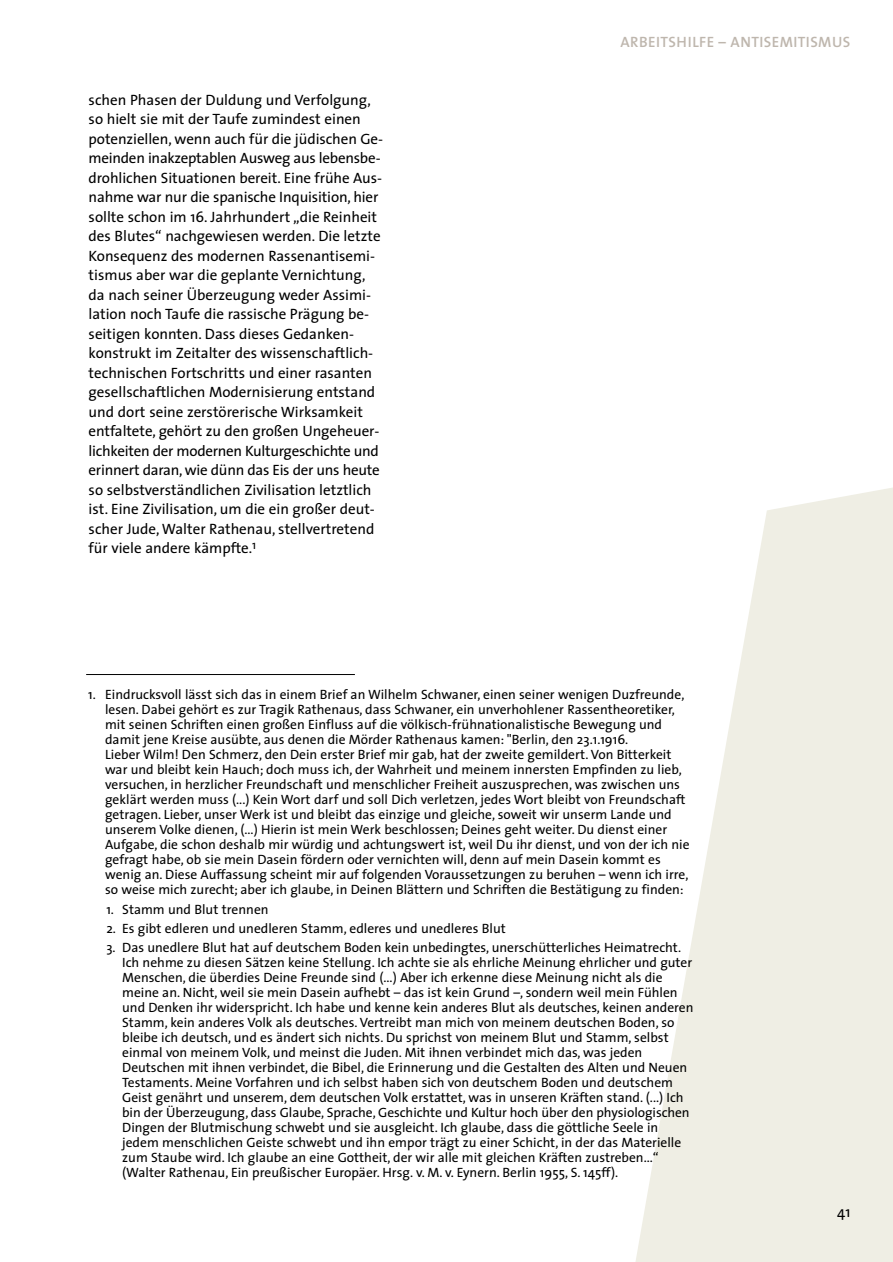
<style>
.page{position:relative;width:893px;height:1262px;background:#fff}
.page>*{position:absolute;margin:0;border:0;box-sizing:border-box;transform-origin:0 0}
.t1{font:15px/19.5px "The Sans";color:#000}
.t2{font:600 15px "The Sans";letter-spacing:.03em;color:#beb6ad}
.t3{font:13.5px/15px "The Sans";color:#000}
</style>
<div class="page">
<svg style="left:636px;top:488px;width:256px;height:773px;fill:#efeee4"></svg>
<hr style="left:86px;top:674px;width:269px;height:1px;background:#000">
<p class="t1" style="left:89px;top:89px;width:296px">schen Phasen der Duldung und Verfolgung, so hielt sie mit der Taufe zumindest einen potenziellen, wenn auch für die jüdischen Ge&shy;meinden inakzeptablen Ausweg aus lebensbe&shy;drohlichen Situationen bereit. Eine frühe Aus&shy;nahme war nur die spanische Inquisition, hier sollte schon im 16. Jahrhundert „die Reinheit des Blutes“ nachgewiesen werden. Die letzte Konsequenz des modernen Rassenantisemi&shy;tismus aber war die geplante Vernichtung, da nach seiner Überzeugung weder Assimi&shy;lation noch Taufe die rassische Prägung be&shy;seitigen konnten. Dass dieses Gedanken&shy;konstrukt im Zeitalter des wissenschaftlich&shy;technischen Fortschritts und einer rasanten gesellschaftlichen Modernisierung entstand und dort seine zerstörerische Wirksamkeit entfaltete, gehört zu den großen Ungeheuer&shy;lichkeiten der modernen Kulturgeschichte und erinnert daran, wie dünn das Eis der uns heute so selbstverständlichen Zivilisation letztlich ist. Eine Zivilisation, um die ein großer deut&shy;scher Jude, Walter Rathenau, stellvertretend für viele andere kämpfte.<sup>1</sup></p>
<p class="t2" style="left:620px;top:29px;width:231px">ARBEITSHILFE – ANTISEMITISMUS</p>
<p class="t3" style="left:105px;top:687px;width:586px;text-indent:-17px">1. Eindrucksvoll lässt sich das in einem Brief an Wilhelm Schwaner, einen seiner wenigen Duzfreunde, lesen. Dabei gehört es zur Tragik Rathenaus, dass Schwaner, ein unverhohlener Rassentheoretiker, mit seinen Schriften einen großen Einfluss auf die völkisch-frühnationalistische Bewegung und damit jene Kreise ausübte, aus denen die Mörder Rathenaus kamen: "Berlin, den 23.1.1916.<br>Lieber Wilm! Den Schmerz, den Dein erster Brief mir gab, hat der zweite gemildert. Von Bitterkeit war und bleibt kein Hauch; doch muss ich, der Wahrheit und meinem innersten Empfinden zu lieb, versuchen, in herzlicher Freundschaft und menschlicher Freiheit auszusprechen, was zwischen uns geklärt werden muss (...) Kein Wort darf und soll Dich verletzen, jedes Wort bleibt von Freundschaft getragen. Lieber, unser Werk ist und bleibt das einzige und gleiche, soweit wir unserm Lande und unserem Volke dienen, (...) Hierin ist mein Werk beschlossen; Deines geht weiter. Du dienst einer Aufgabe, die schon deshalb mir würdig und achtungswert ist, weil Du ihr dienst, und von der ich nie gefragt habe, ob sie mein Dasein fördern oder vernichten will, denn auf mein Dasein kommt es wenig an. Diese Auffassung scheint mir auf folgenden Voraussetzungen zu beruhen – wenn ich irre, so weise mich zurecht; aber ich glaube, in Deinen Blättern und Schriften die Bestätigung zu finden:</p>
<p class="t3" style="left:106px;top:901px;width:164px">1. Stamm und Blut trennen</p>
<p class="t3" style="left:106px;top:920px;width:401px">2. Es gibt edleren und unedleren Stamm, edleres und unedleres Blut</p>
<p class="t3" style="left:122px;top:939px;width:572px;text-indent:-16px">3. Das unedlere Blut hat auf deutschem Boden kein unbedingtes, unerschütterliches Heimatrecht.<br>Ich nehme zu diesen Sätzen keine Stellung. Ich achte sie als ehrliche Meinung ehrlicher und guter Menschen, die überdies Deine Freunde sind (...) Aber ich erkenne diese Meinung nicht als die meine an. Nicht, weil sie mein Dasein aufhebt – das ist kein Grund –, sondern weil mein Fühlen und Denken ihr widerspricht. Ich habe und kenne kein anderes Blut als deutsches, keinen anderen Stamm, kein anderes Volk als deutsches. Vertreibt man mich von meinem deutschen Boden, so bleibe ich deutsch, und es ändert sich nichts. Du sprichst von meinem Blut und Stamm, selbst einmal von meinem Volk, und meinst die Juden. Mit ihnen verbindet mich das, was jeden Deutschen mit ihnen verbindet, die Bibel, die Erinnerung und die Gestalten des Alten und Neuen Testaments. Meine Vorfahren und ich selbst haben sich von deutschem Boden und deutschem Geist genährt und unserem, dem deutschen Volk erstattet, was in unseren Kräften stand. (...) Ich bin der Überzeugung, dass Glaube, Sprache, Geschichte und Kultur hoch über den physiologischen Dingen der Blutmischung schwebt und sie ausgleicht. Ich glaube, dass die göttliche Seele in jedem menschlichen Geiste schwebt und ihn empor trägt zu einer Schicht, in der das Materielle zum Staube wird. Ich glaube an eine Gottheit, der wir alle mit gleichen Kräften zustreben...“ (Walter Rathenau, Ein preußischer Europäer. Hrsg. v. M. v. Eynern. Berlin 1955, S. 145ff).</p>
<p class="t1" style="left:837px;top:1201px;width:15px">41</p>
</div>
